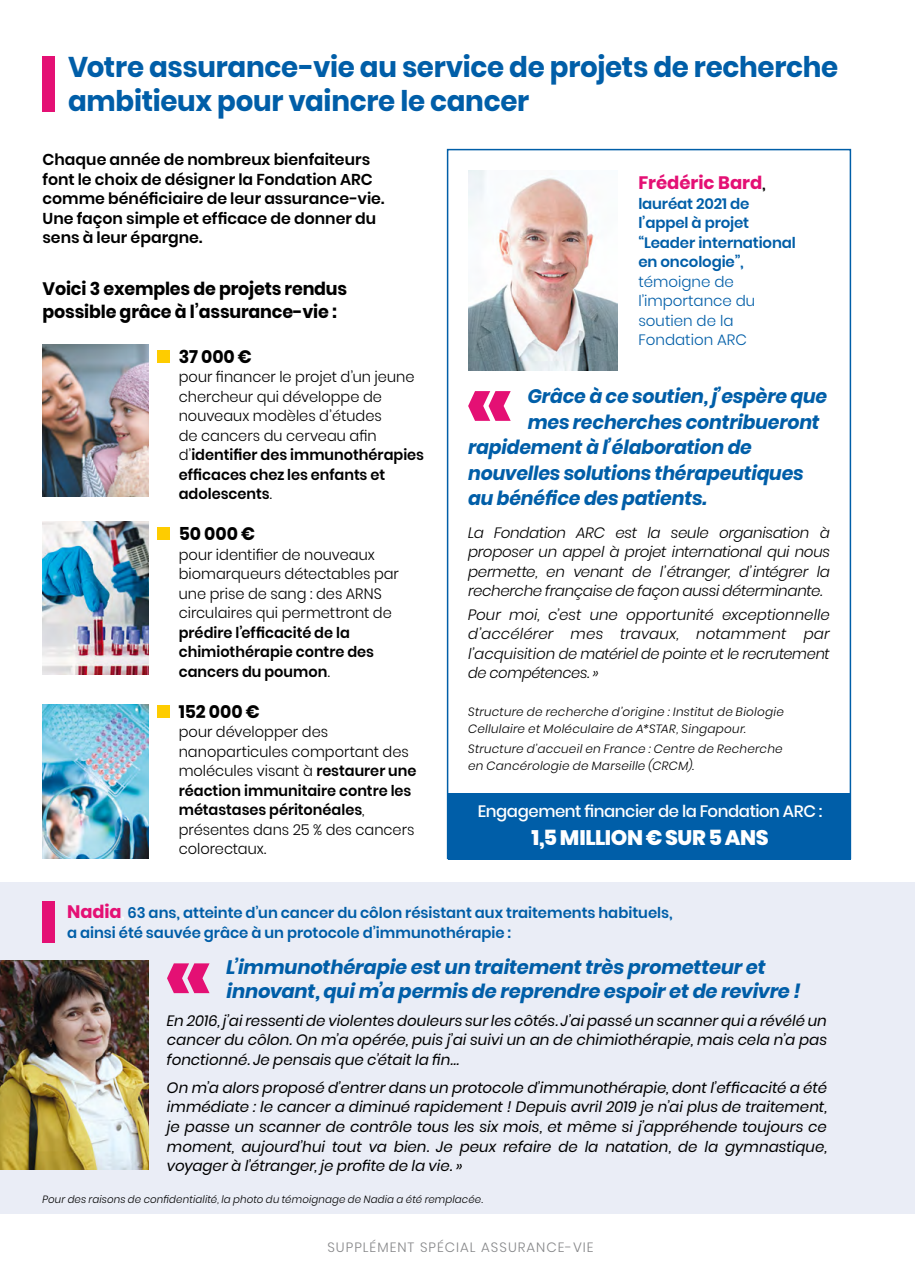
<style>
.page{position:relative;width:915px;height:1276px;background:#fff}
.page>*{position:absolute;margin:0;border:0;box-sizing:border-box;transform-origin:0 0}
.t1{font:700 28.5px/34.5px "Poppins";letter-spacing:-.01em;color:#005ea8}
.t2{font:800 21px "Poppins";letter-spacing:-.02em;color:#fff}
.t3{font:italic 700 19.5px/24px "Poppins";letter-spacing:-.01em;color:#005ea8}
.t4{font:700 18px/22.5px "Poppins";letter-spacing:-.01em;color:#000}
.t5{font:700 18px "Poppins";color:#e41074}
.t6{font:500 16.5px "Poppins";letter-spacing:-.025em;color:#fff}
.t7{font:600 15.75px/19.5px "Poppins";color:#000}
.t8{font:italic 15px/19.5px "Poppins";color:#000;text-align:justify}
.t9{font:300 15px/19.5px "Poppins";color:#000}
.t10{font:italic 300 15px/19.5px "Poppins";letter-spacing:-.02em;color:#000;text-align:justify}
.t11{font:600 15px/19.5px "Poppins";letter-spacing:-.005em;color:#005ea8}
.t12{font:600 15px/19.5px "Poppins";color:#000}
.t13{font:300 15px/19.5px "Poppins";color:#005ea8}
.t14{font:300 13.5px "Poppins";letter-spacing:.075em;color:#87888a}
.t15{font:italic 300 12px/16.5px "Poppins";letter-spacing:.02em;color:#000}
.t16{font:italic 300 10.5px "Poppins";letter-spacing:.015em;color:#000}
.s1{font-weight:600}
.s2{font-weight:300}
.s3{font-weight:600;font-size:15px;color:#000}
.s4{font-weight:700;font-size:18px;color:#e41074}
.s5{color:#fff}
</style>
<div class="page">
<div style="left:447px;top:793px;width:403px;height:66px;background:#005ea8"></div>
<div style="left:446px;top:149px;width:404px;height:710px;border:2px solid #005ea8"></div>
<div style="left:157px;top:350px;width:13px;height:13px;background:#fecc00"></div>
<div style="left:157px;top:527px;width:13px;height:13px;background:#fecc00"></div>
<div style="left:157px;top:705px;width:13px;height:12px;background:#fecc00"></div>
<img style="left:43px;top:344px;width:106px;height:153px">
<img style="left:43px;top:521px;width:106px;height:153px">
<img style="left:43px;top:705px;width:106px;height:153px">
<div style="left:0;top:882px;width:914px;height:332px;background:#eaedf6"></div>
<div style="left:43px;top:901px;width:12px;height:42px;background:#e41074"></div>
<div style="left:43px;top:56px;width:12px;height:56px;background:#e41074"></div>
<img style="left:468px;top:170px;width:149px;height:200px">
<svg style="left:167px;top:963px;width:42px;height:30px"></svg>
<img style="left:0;top:961px;width:149px;height:208px">
<svg style="left:468px;top:391px;width:42px;height:30px"></svg>
<h1 class="t1" style="left:68px;top:50px;width:771px">Votre assurance-vie au service de projets de recherche ambitieux pour vaincre le cancer</h1>
<p class="t7" style="left:43px;top:150px;width:343px">Chaque année de nombreux bienfaiteurs font le choix de désigner la Fondation ARC comme bénéficiaire de leur assurance-vie.<br>Une façon simple et efficace de donner du sens à leur épargne.</p>
<p class="t4" style="left:43px;top:278px;width:306px">Voici 3 exemples de projets rendus possible grâce à l’assurance-vie :</p>
<p class="t4" style="left:179px;top:345px;width:75px">37 000 €</p>
<p class="t9" style="left:179px;top:367px;width:247px">pour financer le projet d’un jeune chercheur qui développe de nouveaux modèles d’études<br>de cancers du cerveau afin d’<span class="s1">identifier des immunothérapies efficaces chez les enfants et adolescents</span>.</p>
<p class="t4" style="left:179px;top:523px;width:78px">50 000 €</p>
<p class="t9" style="left:179px;top:545px;width:222px">pour identifier de nouveaux biomarqueurs détectables par une prise de sang : des ARNS circulaires qui permettront de</p>
<p class="t12" style="left:179px;top:623px;width:197px">prédire l’efficacité de la chimiothérapie contre des cancers du poumon<span class="s2">.</span></p>
<p class="t4" style="left:179px;top:700px;width:82px">152 000 €</p>
<p class="t9" style="left:179px;top:722px;width:239px">pour développer des nanoparticules comportant des molécules visant à <span class="s1">restaurer une réaction immunitaire contre les métastases péritonéales</span>, présentes dans 25 % des cancers colorectaux.</p>
<p class="t5" style="left:638px;top:172px;width:129px">Frédéric Bard<span class="s3">,</span></p>
<p class="t11" style="left:638px;top:194px;width:159px">lauréat 2021 de l’appel à projet “Leader international en oncologie”,</p>
<p class="t13" style="left:638px;top:272px;width:118px">témoigne de l’importance du soutien de la<br>Fondation ARC</p>
<h3 class="t3" style="left:527px;top:384px;width:301px">Grâce à ce soutien, j’espère que</h3>
<h3 class="t3" style="left:527px;top:410px;width:293px">mes recherches contribueront</h3>
<h3 class="t3" style="left:468px;top:435px;width:285px">rapidement à l’élaboration de</h3>
<h3 class="t3" style="left:468px;top:461px;width:337px">nouvelles solutions thérapeutiques</h3>
<h3 class="t3" style="left:468px;top:486px;width:240px">au bénéfice des patients.</h3>
<p class="t10" style="left:468px;top:522px;width:363px">La Fondation ARC est la seule organisation à proposer un appel à projet international qui nous permette, en venant de l’étranger, d’intégrer la recherche française de façon aussi déterminante.</p>
<p class="t10" style="left:468px;top:605px;width:363px">Pour moi, c’est une opportunité exceptionnelle d’accélérer mes travaux, notamment par l’acquisition de matériel de pointe et le recrutement de compétences. »</p>
<p class="t15" style="left:468px;top:704px;width:317px">Structure de recherche d’origine : Institut de Biologie<br>Cellulaire et Moléculaire de A*STAR, Singapour.</p>
<p class="t15" style="left:468px;top:741px;width:316px">Structure d’accueil en France : Centre de Recherche en Cancérologie de Marseille (CRCM).</p>
<p class="t6" style="left:477px;top:801px;width:346px">Engagement financier de la Fondation ARC :</p>
<h2 class="t2" style="left:531px;top:825px;width:239px">1,5 MILLION € SUR 5 ANS</h2>
<p class="t11" style="left:67px;top:903px;width:607px"><span class="s4">Nadia</span><span class="s5">,</span> 63 ans, atteinte d’un cancer du côlon résistant aux traitements habituels, a ainsi été sauvée grâce à un protocole d’immunothérapie :</p>
<h3 class="t3" style="left:226px;top:955px;width:575px">L’immunothérapie est un traitement très prometteur et innovant, qui m’a permis de reprendre espoir et de revivre !</h3>
<p class="t8" style="left:167px;top:1011px;width:661px">En 2016, j’ai ressenti de violentes douleurs sur les côtés. J’ai passé un scanner qui a révélé un cancer du côlon. On m’a opérée, puis j’ai suivi un an de chimiothérapie, mais cela n’a pas fonctionné. Je pensais que c’était la fin...</p>
<p class="t8" style="left:167px;top:1078px;width:661px">On m’a alors proposé d’entrer dans un protocole d’immunothérapie, dont l’efficacité a été immédiate : le cancer a diminué rapidement ! Depuis avril 2019 je n’ai plus de traitement, je passe un scanner de contrôle tous les six mois, et même si j’appréhende toujours ce moment, aujourd’hui tout va bien. Je peux refaire de la natation, de la gymnastique, voyager à l’étranger, je profite de la vie. »</p>
<p class="t16" style="left:43px;top:1193px;width:442px">Pour des raisons de confidentialité, la photo du témoignage de Nadia a été remplacée.</p>
<p class="t14" style="left:327px;top:1239px;width:267px">SUPPLÉMENT SPÉCIAL ASSURANCE-VIE</p>
</div>
